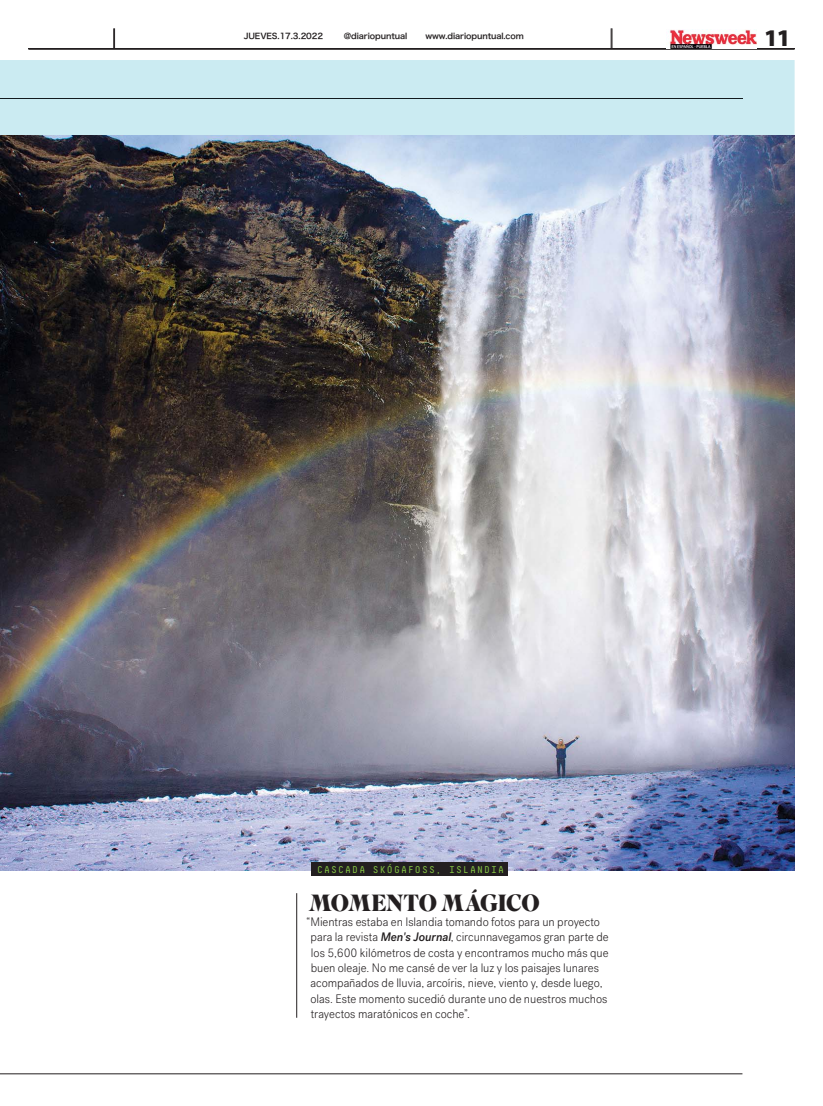
<style>
.page{position:relative;width:823px;height:1106px;background:#fff}
.page>*{position:absolute;margin:0;border:0;box-sizing:border-box;transform-origin:0 0}
.t1{font:900 24px "Myriad Pro";color:#231f20}
.t2{font:900 23.4px "Superior Title";letter-spacing:-.02em;color:#231f20;scale:.94 1}
.t3{font:300 12.3px/15.3px "Post Grotesk";color:#231f20;scale:.94 1}
.t4{font:9.8px "Decima Mono";letter-spacing:.12em;color:#85c443}
.t5{font:8px "Hiragino Sans W6 90 msp RKSJ H";letter-spacing:-.01em;color:#231f20}
.s1{font-weight:500;font-style:italic}
</style>
<div class="page">
<hr style="left:28px;top:48px;width:766px;height:1px;background:#231f20">
<hr style="left:28px;top:49px;width:766px;height:1px;background:#231f20">
<img style="left:668px;top:30px;width:88px;height:18px">
<svg style="left:113px;top:28px;width:2px;height:20px"></svg>
<svg style="left:610px;top:28px;width:2px;height:20px"></svg>
<hr style="left:0;top:1073px;width:742px;height:1px;background:#231f20">
<div style="left:0;top:60px;width:794px;height:75px;background:#cbebf2"></div>
<hr style="left:0;top:98px;width:742px;height:1px;background:#121b1f">
<img style="left:0;top:135px;width:794px;height:735px">
<div style="left:311px;top:862px;width:196px;height:13px;background:#231f20"></div>
<hr style="left:296px;top:893px;width:1px;height:124px;background:#231f20">
<p class="t5" style="left:243px;top:33px;width:81px">JUEVES.17.3.2022</p>
<p class="t5" style="left:343px;top:33px;width:65px">@diariopuntual</p>
<p class="t5" style="left:425px;top:33px;width:100px">www.diariopuntual.com</p>
<h1 class="t1" style="left:763px;top:24px;width:28px">11</h1>
<p class="t4" style="left:317px;top:866px;width:188px">CASCADA SKÓGAFOSS, ISLANDIA</p>
<h2 class="t2" style="left:308px;top:888px;width:247px">MOMENTO MÁGICO</h2>
<p class="t3" style="left:310px;top:915px;width:318px;text-indent:-4px">“Mientras estaba en Islandia tomando fotos para un proyecto para la revista <span class="s1">Men's Journal</span>, circunnavegamos gran parte de los 5,600 kilómetros de costa y encontramos mucho más que buen oleaje. No me cansé de ver la luz y los paisajes lunares acompañados de lluvia, arcoíris, nieve, viento y, desde luego, olas. Este momento sucedió durante uno de nuestros muchos trayectos maratónicos en coche”.</p>
</div>
